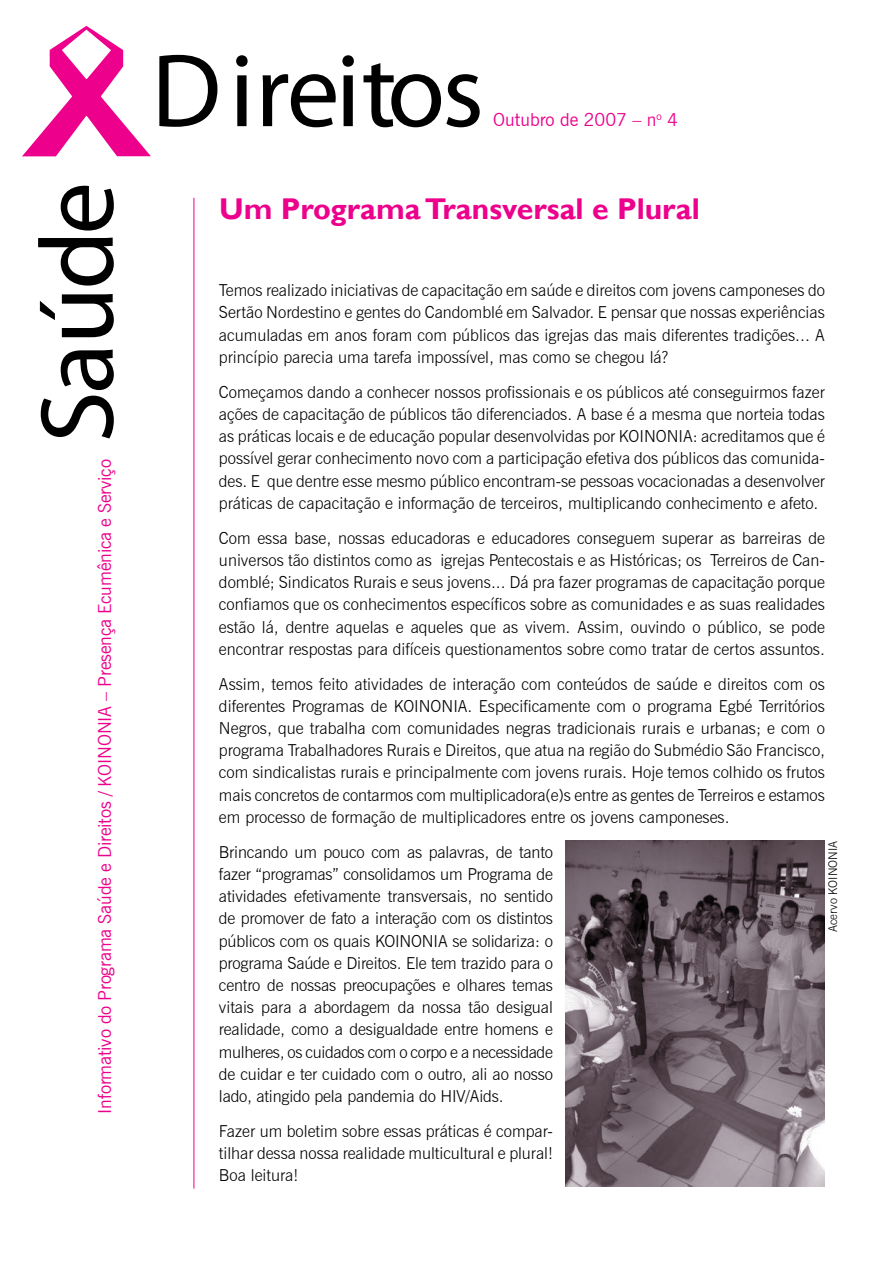
<style>
.page{position:relative;width:893px;height:1263px;background:#fff}
.page>*{position:absolute;margin:0;border:0;box-sizing:border-box;transform-origin:0 0}
.t1{font:105px "Myriad Pro";letter-spacing:-.025em;color:#000}
.t2{font:700 30px "Gill Sans";color:#ec008c}
.t3{font:18px "News Gothic BT";letter-spacing:-.01em;color:#ec008c}
.t4{font:300 16.5px/22.2px "News Gothic BT";color:#000;text-align:justify}
.t5{font:300 12px "News Gothic BT";color:#000}
</style>
<div class="page">
<svg style="left:22px;top:26px;width:129px;height:130px"></svg>
<hr style="left:194px;top:198px;width:1px;height:990px;background:#ec008c">
<img style="left:566px;top:841px;width:259px;height:345px">
<h1 class="t1" style="left:13px;top:443px;width:262px;rotate:-90deg">Saúde</h1>
<p class="t3" style="left:94px;top:1113px;width:656px;rotate:-90deg">Informativo do Programa Saúde e Direitos / KOINONIA – Presença Ecumênica e Serviço</p>
<h1 class="t1" style="left:151px;top:26px;width:334px">Direitos</h1>
<p class="t3" style="left:493px;top:108px;width:186px">Outubro de 2007 – n<sup>o</sup> 4</p>
<h2 class="t2" style="left:219px;top:191px;width:482px">Um Programa Transversal e Plural</h2>
<p class="t4" style="left:219px;top:279px;width:607px">Temos realizado iniciativas de capacitação em saúde e direitos com jovens camponeses do Sertão Nordestino e gentes do Candomblé em Salvador. E pensar que nossas experiências acumuladas em anos foram com públicos das igrejas das mais diferentes tradições... A princípio parecia uma tarefa impossível, mas como se chegou lá?</p>
<p class="t4" style="left:219px;top:381px;width:607px">Começamos dando a conhecer nossos profissionais e os públicos até conseguirmos fazer ações de capacitação de públicos tão diferenciados. A base é a mesma que norteia todas as práticas locais e de educação popular desenvolvidas por KOINONIA: acreditamos que é possível gerar conhecimento novo com a participação efetiva dos públicos das comunida&shy;des. E que dentre esse mesmo público encontram-se pessoas vocacionadas a desenvolver práticas de capacitação e informação de terceiros, multiplicando conhecimento e afeto.</p>
<p class="t4" style="left:219px;top:527px;width:607px">Com essa base, nossas educadoras e educadores conseguem superar as barreiras de universos tão distintos como as igrejas Pentecostais e as Históricas; os Terreiros de Can&shy;domblé; Sindicatos Rurais e seus jovens... Dá pra fazer programas de capacitação porque confiamos que os conhecimentos específicos sobre as comunidades e as suas realidades estão lá, dentre aquelas e aqueles que as vivem. Assim, ouvindo o público, se pode encontrar respostas para difíceis questionamentos sobre como tratar de certos assuntos.</p>
<p class="t4" style="left:219px;top:673px;width:607px">Assim, temos feito atividades de interação com conteúdos de saúde e direitos com os diferentes Programas de KOINONIA. Especificamente com o programa Egbé Territórios Negros, que trabalha com comunidades negras tradicionais rurais e urbanas; e com o programa Trabalhadores Rurais e Direitos, que atua na região do Submédio São Francisco, com sindicalistas rurais e principalmente com jovens rurais. Hoje temos colhido os frutos mais concretos de contarmos com multiplicadora(e)s entre as gentes de Terreiros e estamos em processo de formação de multiplicadores entre os jovens camponeses.</p>
<p class="t4" style="left:219px;top:841px;width:335px">Brincando um pouco com as palavras, de tanto fazer “programas” consolidamos um Programa de atividades efetivamente transversais, no sentido de promover de fato a interação com os distintos públicos com os quais KOINONIA se solidariza: o programa Saúde e Direitos. Ele tem trazido para o centro de nossas preocupações e olhares temas vitais para a abordagem da nossa tão desigual realidade, como a desigualdade entre homens e mulheres, os cuidados com o corpo e a necessidade de cuidar e ter cuidado com o outro, ali ao nosso lado, atingido pela pandemia do HIV/Aids.</p>
<p class="t4" style="left:219px;top:1120px;width:335px">Fazer um boletim sobre essas práticas é compar&shy;tilhar dessa nossa realidade multicultural e plural!<br>Boa leitura!</p>
<p class="t5" style="left:826px;top:932px;width:93px;rotate:-90deg">Acervo KOINONIA</p>
</div>
